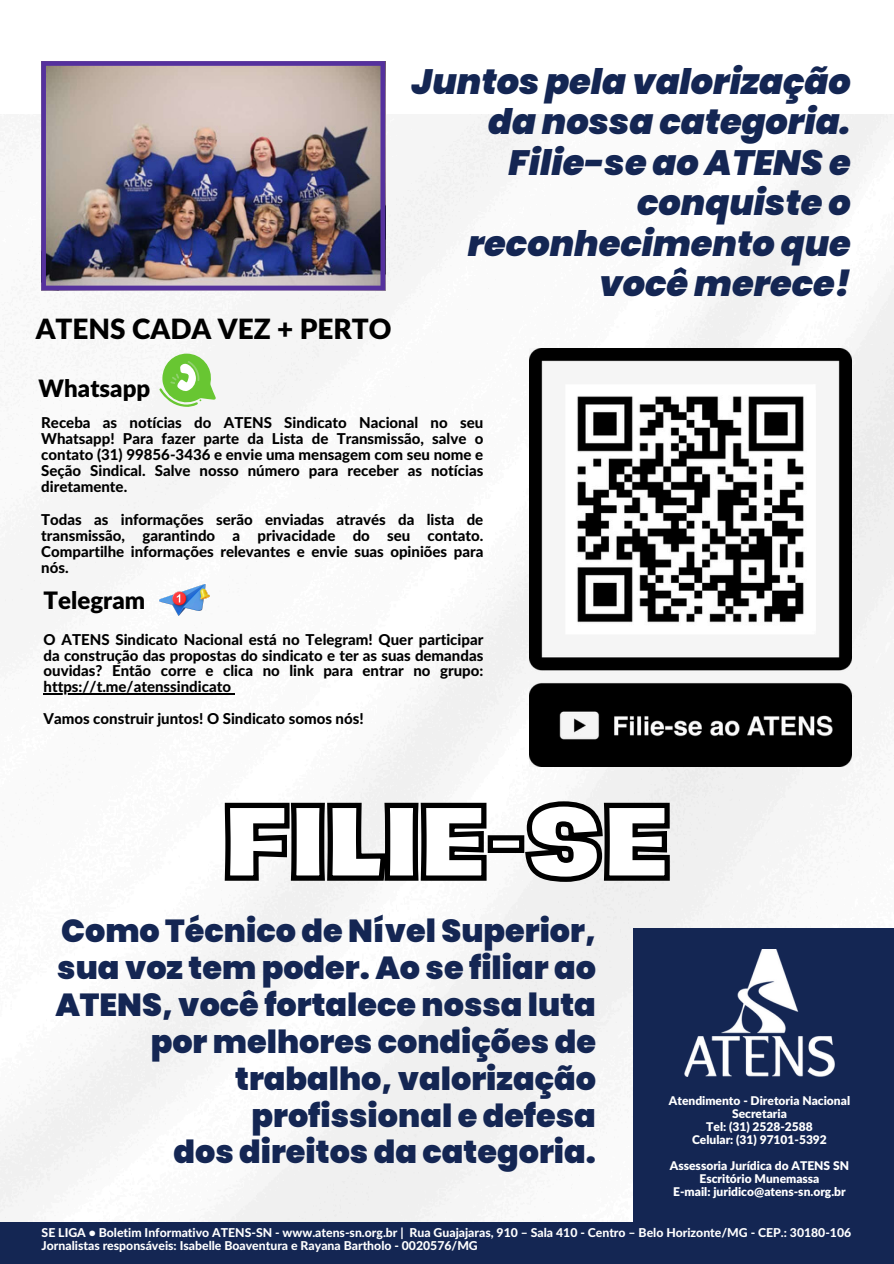
<style>
.page{position:relative;width:894px;height:1264px;background:#fff}
.page>*{position:absolute;margin:0;border:0;box-sizing:border-box;transform-origin:0 0}
.t1{font:italic 900 35.1px/40.3px "Poppins";color:#142653;text-align:right}
.t2{font:900 31.8px/36.8px "Poppins";color:#142653;text-align:right}
.t3{font:900 27.9px "Lato Latin";color:#000}
.t4{font:900 24px "Lato Latin";color:#000}
.t5{font:800 15px/16px "Lato Latin";color:#000;text-align:justify}
.t6{font:800 12.3px "Lato Latin";color:#fff}
.t7{font:900 12px "Lato Latin";color:#fff}
</style>
<div class="page">
<img style="left:0;top:114px;width:893px;height:1107px">
<img style="left:529px;top:349px;width:322px;height:417px">
<div style="left:633px;top:927px;width:260px;height:336px;background:#142653"></div>
<img style="left:684px;top:949px;width:128px;height:127px">
<div style="left:0;top:1221px;width:893px;height:42px;background:#142653"></div>
<img style="left:812px;top:889px;width:81px;height:188px">
<svg style="left:159px;top:353px;width:57px;height:54px"></svg>
<img style="left:159px;top:584px;width:51px;height:31px">
<hr style="left:44px;top:693px;width:187px;height:1px;background:#000">
<svg style="left:222px;top:798px;width:450px;height:87px"></svg>
<img style="left:41px;top:61px;width:344px;height:229px">
<p class="t3" style="left:36px;top:316px;width:357px">ATENS CADA VEZ + PERTO</p>
<p class="t4" style="left:39px;top:378px;width:113px">Whatsapp</p>
<p class="t1" style="left:411px;top:61px;width:440px">Juntos pela valorização da nossa categoria.<br>Filie-se ao ATENS e conquiste o reconhecimento que você merece!</p>
<p class="t5" style="left:41px;top:416px;width:443px">Receba as notícias do ATENS Sindicato Nacional no seu Whatsapp! Para fazer parte da Lista de Transmissão, salve o contato (31) 99856-3436 e envie uma mensagem com seu nome e Seção Sindical. Salve nosso número para receber as notícias diretamente.</p>
<p class="t5" style="left:41px;top:512px;width:443px">Todas as informações serão enviadas através da lista de transmissão, garantindo a privacidade do seu contato.<br>Compartilhe informações relevantes e envie suas opiniões para nós.</p>
<p class="t4" style="left:44px;top:589px;width:103px">Telegram</p>
<p class="t5" style="left:44px;top:632px;width:441px">O ATENS Sindicato Nacional está no Telegram! Quer participar da construção das propostas do sindicato e ter as suas demandas ouvidas? Então corre e clica no link para entrar no grupo:</p>
<p class="t5" style="left:44px;top:671px;width:321px;line-height:31.5px">https://t.me/atenssindicato<br>Vamos construir juntos! O Sindicato somos nós!</p>
<p class="t2" style="left:55px;top:913px;width:542px">Como Técnico de Nível Superior, sua voz tem poder. Ao se filiar ao<br>ATENS, você fortalece nossa luta por melhores condições de trabalho, valorização profissional e defesa<br>dos direitos da categoria.</p>
<p class="t7" style="left:668px;top:1095px;width:183px">Atendimento - Diretoria Nacional</p>
<p class="t7" style="left:731px;top:1108px;width:56px">Secretaria</p>
<h4 class="t7" style="left:706px;top:1121px;width:108px">Tel: (31) 2528-2588</h4>
<h5 class="t7" style="left:692px;top:1134px;width:136px">Celular: (31) 97101-5392</h5>
<h5 class="t7" style="left:669px;top:1160px;width:180px">Assessoria Jurídica do ATENS SN</h5>
<p class="t7" style="left:699px;top:1173px;width:121px">Escritório Munemassa</p>
<h4 class="t7" style="left:673px;top:1186px;width:174px">E-mail: juridico@atens-sn.org.br</h4>
<h5 class="t6" style="left:42px;top:1227px;width:810px">SE LIGA • Boletim Informativo ATENS-SN - www.atens-sn.org.br | Rua Guajajaras, 910 – Sala 410 - Centro – Belo Horizonte/MG - CEP.: 30180-106</h5>
<h5 class="t6" style="left:42px;top:1240px;width:437px">Jornalistas responsáveis: Isabelle Boaventura e Rayana Bartholo - 0020576/MG</h5>
</div>
